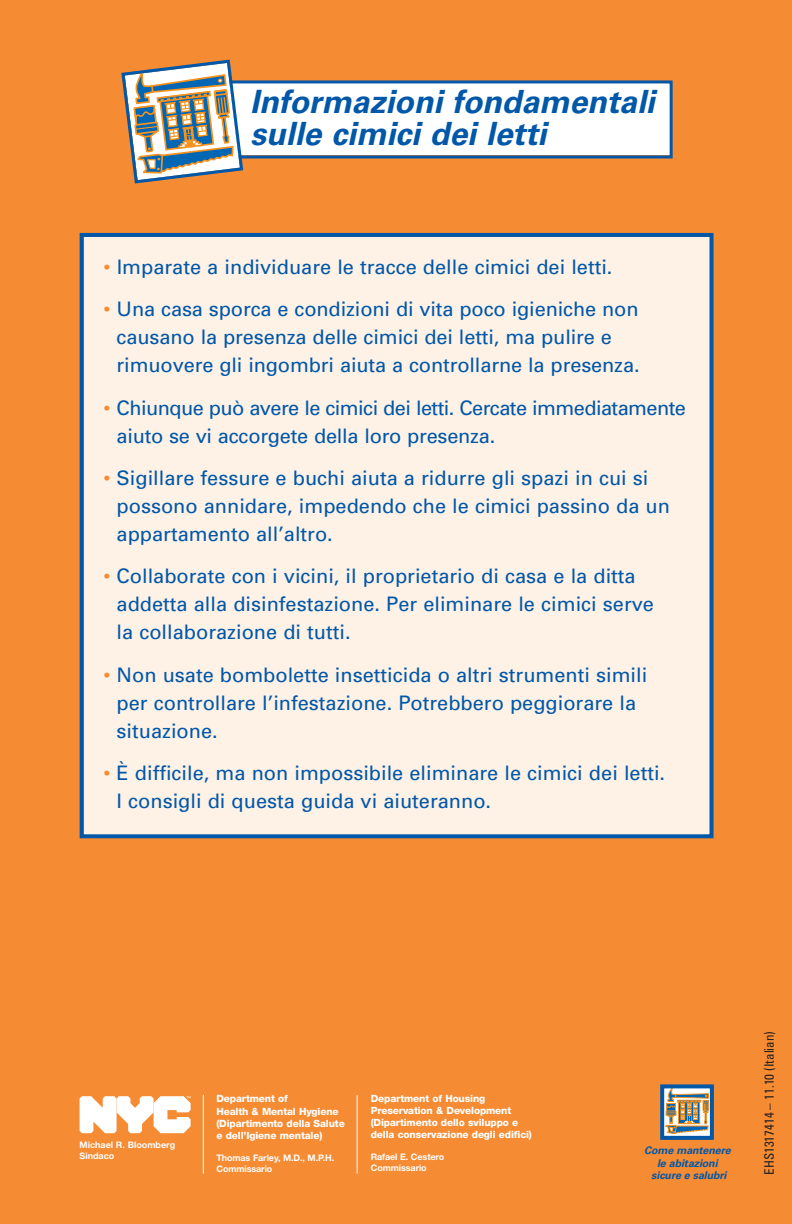
<style>
.page{position:relative;width:792px;height:1224px;background:#f58b32}
.page>*{position:absolute;margin:0;border:0;box-sizing:border-box;transform-origin:0 0}
.t1{font:italic 700 32px/32px "Univers";color:#0157a8}
.t2{font:20px/28px "Univers";color:#0157a8}
.t3{font:20px/28px "Univers";letter-spacing:-.03em;color:#0157a8}
.t4{font:condensed 13px "Univers";color:#231f20}
.t5{font:italic 700 10.6px/12.8px "Univers";letter-spacing:-.01em;color:#0157a8;text-align:center}
.t6{font:800 10px/12px "Helvetica Neue";letter-spacing:-.015em;color:#fff}
.t7{font:700 9px/10.8px "Helvetica Neue";letter-spacing:-.01em;color:#fff}
.s1{color:#f58b32}
</style>
<div class="page">
<svg style="left:665px;top:1089px;width:44px;height:46px;background:#baae96"></svg>
<div style="left:660px;top:1084px;width:54px;height:56px;border:4px solid #0157a8"></div>
<div style="left:194px;top:83px;width:476px;height:72px;background:#fff"></div>
<div style="left:191px;top:80px;width:482px;height:78px;border:3px solid #0157a8"></div>
<svg style="left:121px;top:59px;width:124px;height:125px"></svg>
<div style="left:84px;top:237px;width:626px;height:597px;background:#fef1e5"></div>
<div style="left:80px;top:233px;width:634px;height:605px;border:4px solid #0157a8"></div>
<svg style="left:80px;top:1096px;width:111px;height:37px"></svg>
<hr style="left:203px;top:1095px;width:1px;height:79px;background:#fff">
<hr style="left:357px;top:1095px;width:1px;height:79px;background:#fff">
<h1 class="t1" style="left:250px;top:89px;width:406px">Informazioni fondamentali sulle cimici dei letti</h1>
<p class="t2" style="left:104px;top:254px;width:510px"><span class="s1">•</span> Imparate a individuare le tracce delle cimici dei letti.</p>
<p class="t2" style="left:117px;top:297px;width:524px;text-indent:-13px"><span class="s1">•</span> Una casa sporca e condizioni di vita poco igieniche non causano la presenza delle cimici dei letti, ma pulire e rimuovere gli ingombri aiuta a controllarne la presenza.</p>
<p class="t3" style="left:117px;top:395px;width:571px;text-indent:-13px"><span class="s1">•</span> Chiunque può avere le cimici dei letti. Cercate immediatamente aiuto se vi accorgete della loro presenza.</p>
<p class="t2" style="left:117px;top:466px;width:555px;text-indent:-13px"><span class="s1">•</span> Sigillare fessure e buchi aiuta a ridurre gli spazi in cui si possono annidare, impedendo che le cimici passino da un appartamento all’altro.</p>
<p class="t2" style="left:117px;top:564px;width:539px;text-indent:-13px"><span class="s1">•</span> Collaborate con i vicini, il proprietario di casa e la ditta addetta alla disinfestazione. Per eliminare le cimici serve la collaborazione di tutti.</p>
<p class="t2" style="left:117px;top:662px;width:532px;text-indent:-13px"><span class="s1">•</span> Non usate bombolette insetticida o altri strumenti simili per controllare l’infestazione. Potrebbero peggiorare la situazione.</p>
<p class="t2" style="left:117px;top:761px;width:550px;text-indent:-13px"><span class="s1">•</span> È difficile, ma non impossibile eliminare le cimici dei letti.<br>I consigli di questa guida vi aiuteranno.</p>
<p class="t7" style="left:80px;top:1141px;width:97px">Michael R. Bloomberg<br>Sindaco</p>
<p class="t6" style="left:216px;top:1093px;width:124px;line-height:13px">Department of<br>Health &amp; Mental Hygiene</p>
<p class="t6" style="left:216px;top:1118px;width:130px">(Dipartimento della Salute e dell’Igiene mentale)</p>
<p class="t7" style="left:216px;top:1154px;width:119px">Thomas Farley, M.D., M.P.H.<br>Commissario</p>
<p class="t6" style="left:371px;top:1093px;width:163px">Department of Housing<br>Preservation &amp; Development (Dipartimento dello sviluppo e della conservazione degli edifici)</p>
<p class="t7" style="left:371px;top:1153px;width:75px">Rafael E. Cestero<br>Commissario</p>
<p class="t5" style="left:644px;top:1145px;width:88px">Come mantenere le abitazioni sicure e salubri</p>
<p class="t4" style="left:764px;top:1175px;width:145px;rotate:-90deg">EHS1317414 – 11.10 (Italian)</p>
</div>
